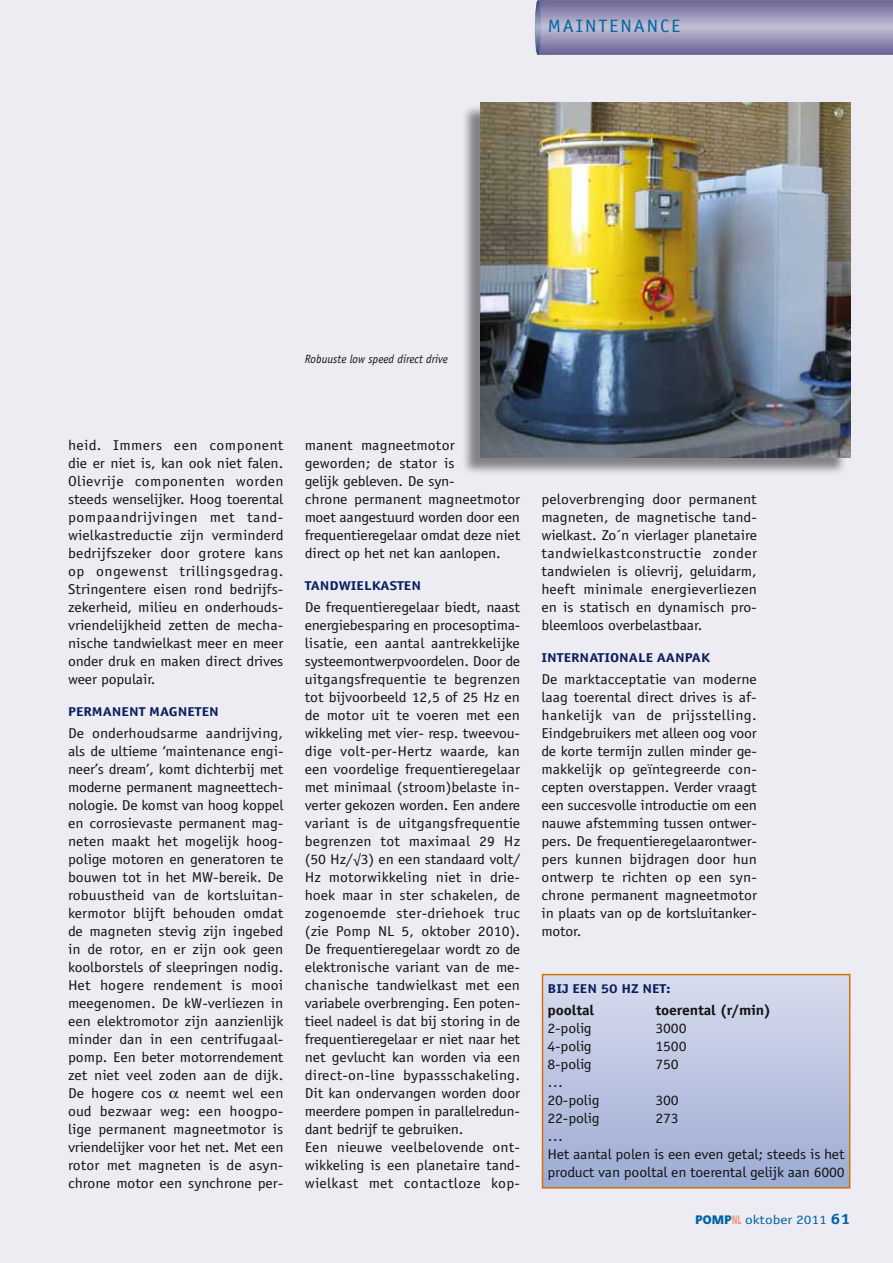
<style>
.page{position:relative;width:893px;height:1263px;background:#edecf3}
.page>*{position:absolute;margin:0;border:0;box-sizing:border-box;transform-origin:0 0}
.t1{font:18px "Officina Sans Std";letter-spacing:.1em;color:#0066a4;scale:1.1 1}
.t2{font:14.4px/18px "Officina Sans Std";letter-spacing:-.01em;color:#141415;text-align:justify;scale:1.1 1}
.t3{font:700 14.4px "Officina Sans Std";color:#141415;scale:1.1 1}
.t4{font:700 12.9px "Officina Sans Std";color:#091e5d;scale:1.2 1}
.t5{font:12.9px "Officina Sans Std";color:#0064a3;scale:1.2 1}
.t6{font:italic 12px "Officina Sans Std";color:#141415;scale:.96 1}
.t7{font:800 12px "Shannon";color:#0064a3}
.s1{font-weight:700;font-size:15px}
.s2{font-family:"Shannon";font-weight:800;font-size:12px}
.s3{font-family:"Shannon";font-weight:800;font-size:12px;color:#f29a79}
</style>
<div class="page">
<img style="left:534px;top:0;width:359px;height:55px">
<div style="left:461px;top:104px;width:387px;height:372px;background:#000;opacity:.45"></div>
<img style="left:480px;top:102px;width:370px;height:355px">
<div style="left:542px;top:974px;width:308px;height:214px;background:linear-gradient(to bottom,#d8dcee,#9dabd4)"></div>
<div style="left:542px;top:974px;width:308px;height:214px;border:2px solid #d07005"></div>
<p class="t1" style="left:548px;top:15px;width:122px">MAINTENANCE</p>
<p class="t6" style="left:305px;top:352px;width:151px">Robuuste low speed direct drive</p>
<p class="t2" style="left:68px;top:436px;width:197px">heid. Immers een component die er niet is, kan ook niet falen.<br>Olievrije componenten worden steeds wenselijker. Hoog toerental pompaandrijvingen met tand&shy;wielkastreductie zijn verminderd bedrijfszeker door grotere kans op ongewenst trillingsgedrag.<br>Stringentere eisen rond bedrijfs&shy;zekerheid, milieu en onderhouds&shy;vriendelijkheid zetten de mecha&shy;nische tandwielkast meer en meer onder druk en maken direct drives weer populair.</p>
<p class="t4" style="left:68px;top:703px;width:127px">PERMANENT MAGNETEN</p>
<p class="t2" style="left:68px;top:724px;width:197px">De onderhoudsarme aandrijving, als de ultieme ‘maintenance engi&shy;neer’s dream’, komt dichterbij met moderne permanent magneettech&shy;nologie. De komst van hoog koppel en corrosievaste permanent mag&shy;neten maakt het mogelijk hoog&shy;polige motoren en generatoren te bouwen tot in het MW-bereik. De robuustheid van de kortsluitan&shy;kermotor blijft behouden omdat de magneten stevig zijn ingebed in de rotor, en er zijn ook geen koolborstels of sleepringen nodig.<br>Het hogere rendement is mooi meegenomen. De kW-verliezen in een elektromotor zijn aanzienlijk minder dan in een centrifugaal&shy;pomp. Een beter motorrendement zet niet veel zoden aan de dijk.<br>De hogere cos</p>
<p class="t2" style="left:68px;top:1084px;width:197px;text-indent:118px">neemt wel een oud bezwaar weg: een hoogpo&shy;lige permanent magneetmotor is vriendelijker voor het net. Met een rotor met magneten is de asyn&shy;chrone motor een synchrone per-</p>
<p class="t2" style="left:305px;top:436px;width:197px;text-align:left">manent magneetmotor geworden; de stator is<br>gelijk gebleven. De syn-<br>chrone permanent magneetmotor moet aangestuurd worden door een frequentieregelaar omdat deze niet direct op het net kan aanlopen.</p>
<p class="t4" style="left:305px;top:577px;width:98px">TANDWIELKASTEN</p>
<p class="t2" style="left:305px;top:598px;width:197px;text-align:left">De frequentieregelaar biedt, naast energiebesparing en procesoptima&shy;lisatie, een aantal aantrekkelijke systeemontwerpvoordelen. Door de uitgangsfrequentie te begrenzen tot bijvoorbeeld 12,5 of 25 Hz en de motor uit te voeren met een wikkeling met vier- resp. tweevou&shy;dige volt-per-Hertz waarde, kan een voordelige frequentieregelaar met minimaal (stroom)belaste in&shy;verter gekozen worden. Een andere variant is de uitgangsfrequentie begrenzen tot maximaal 29 Hz (50 Hz/√3) en een standaard volt/ Hz motorwikkeling niet in drie&shy;hoek maar in ster schakelen, de zogenoemde ster-driehoek truc (zie Pomp NL 5, oktober 2010).<br>De frequentieregelaar wordt zo de elektronische variant van de me&shy;chanische tandwielkast met een variabele overbrenging. Een poten&shy;tieel nadeel is dat bij storing in de frequentieregelaar er niet naar het net gevlucht kan worden via een direct-on-line bypassschakeling.<br>Dit kan ondervangen worden door meerdere pompen in parallelredun&shy;dant bedrijf te gebruiken.<br>Een nieuwe veelbelovende ont&shy;wikkeling is een planetaire tand&shy;wielkast met contactloze kop-</p>
<p class="t2" style="left:541px;top:490px;width:197px">peloverbrenging door permanent magneten, de magnetische tand&shy;wielkast. Zo´n vierlager planetaire tandwielkastconstructie zonder tandwielen is olievrij, geluidarm, heeft minimale energieverliezen en is statisch en dynamisch pro&shy;bleemloos overbelastbaar.</p>
<p class="t4" style="left:541px;top:649px;width:142px">INTERNATIONALE AANPAK</p>
<p class="t2" style="left:541px;top:670px;width:197px">De marktacceptatie van moderne laag toerental direct drives is af&shy;hankelijk van de prijsstelling.<br>Eindgebruikers met alleen oog voor de korte termijn zullen minder ge&shy;makkelijk op geïntegreerde con&shy;cepten overstappen. Verder vraagt een succesvolle introductie om een nauwe afstemming tussen ontwer&shy;pers. De frequentieregelaarontwer&shy;pers kunnen bijdragen door hun ontwerp te richten op een syn&shy;chrone permanent magneetmotor in plaats van op de kortsluitanker&shy;motor.</p>
<p class="t4" style="left:547px;top:980px;width:104px">BIJ EEN 50 HZ NET:</p>
<p class="t3" style="left:547px;top:1001px;width:44px">POOLTAL</p>
<p class="t3" style="left:655px;top:1001px;width:107px">TOERENTAL (R/MIN)</p>
<p class="t2" style="left:547px;top:1019px;width:42px">2-polig</p>
<p class="t2" style="left:655px;top:1019px;width:30px">3000</p>
<p class="t2" style="left:547px;top:1037px;width:42px">4-polig</p>
<p class="t2" style="left:655px;top:1037px;width:30px">1500</p>
<p class="t2" style="left:547px;top:1055px;width:42px">8-polig</p>
<p class="t2" style="left:655px;top:1055px;width:23px">750</p>
<p class="t2" style="left:547px;top:1073px;width:49px">…<br>20-polig</p>
<p class="t2" style="left:655px;top:1091px;width:23px">300</p>
<p class="t2" style="left:547px;top:1109px;width:49px">22-polig</p>
<p class="t2" style="left:655px;top:1109px;width:23px">273</p>
<p class="t2" style="left:547px;top:1127px;width:272px;text-align:left">…<br>Het aantal polen is een even getal; steeds is het product van pooltal en toerental gelijk aan 6000</p>
<p class="t5" style="left:745px;top:1212px;width:89px">oktober 2011 <span class="s1">61</span></p>
<p class="t7" style="left:682px;top:1212px;width:38px">POMP</p>
<p class="t5" style="left:695px;top:1212px;width:66px"><span class="s2">POMP</span><span class="s3">NL NL</span>novem</p>
<p class="t5" style="left:811px;top:1212px;width:14px">08</p>
</div>
